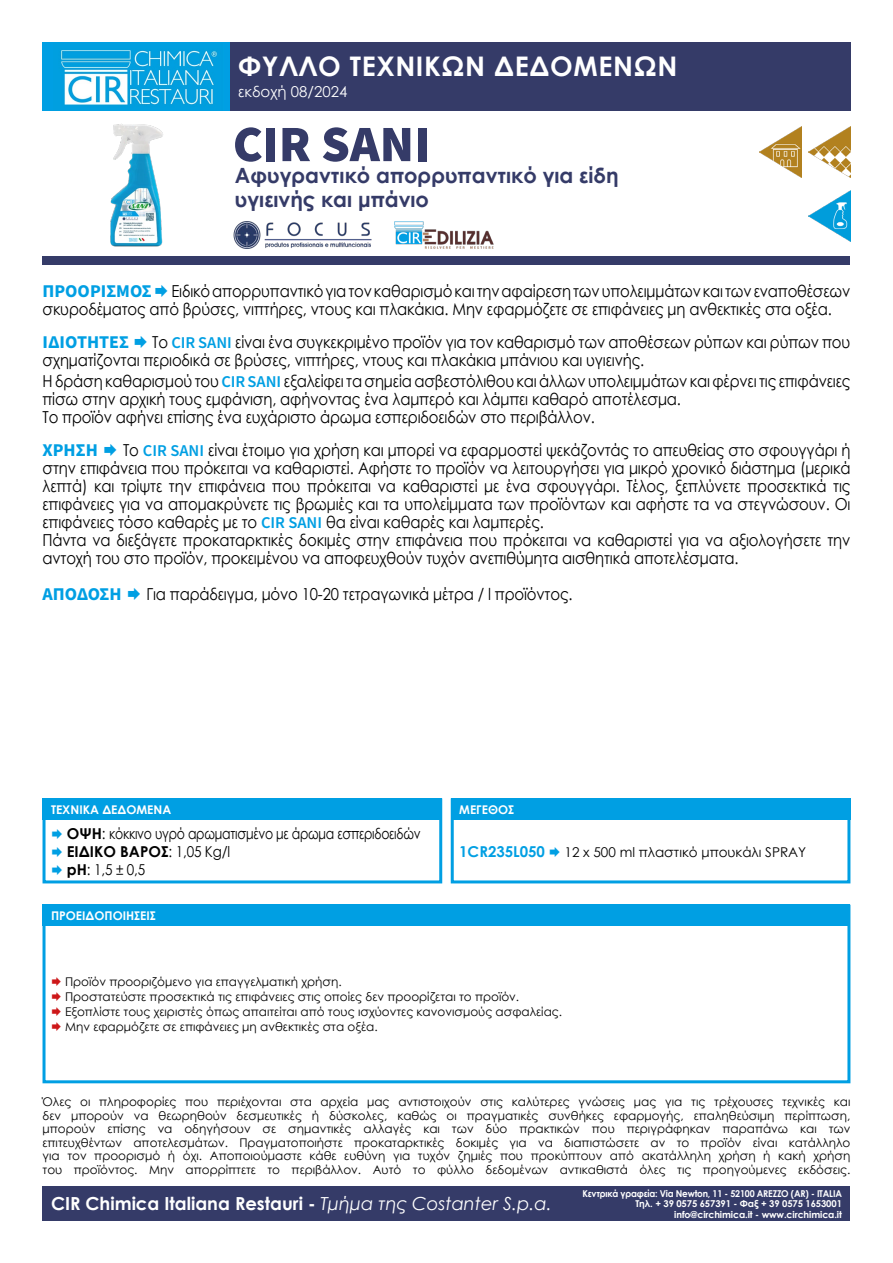
<style>
.page{position:relative;width:893px;height:1263px;background:#fff}
.page>*{position:absolute;margin:0;border:0;box-sizing:border-box;transform-origin:0 0}
.t1{font:900 51px "Source Sans Pro";color:#353b68}
.t2{font:700 27px "Century Gothic";letter-spacing:.025em;color:#fff}
.t3{font:700 21px/24px "Century Gothic";color:#353b68}
.t4{font:700 18px "Century Gothic";color:#fff}
.t5{font:700 18px "Source Sans Pro";color:#009fe3}
.t6{font:16.5px/18px "Century Gothic";letter-spacing:-.01em;color:#000;scale:.9 1}
.t7{font:15px "Century Gothic";letter-spacing:-.02em;color:#000;scale:.9 1}
.t8{font:700 15px "Century Gothic";color:#000}
.t9{font:15px "Century Gothic";color:#fff}
.t10{font:700 15px "Century Gothic";color:#009fe3}
.t11{font:13.5px "Century Gothic";color:#000}
.t12{font:12px/13.5px "Century Gothic";color:#000;text-align:justify}
.t13{font:700 12px "Century Gothic";color:#fff}
.t14{font:700 9.45px "Century Gothic";letter-spacing:-.01em;color:#fff}
.t15{font:700 9.45px "Century Gothic";letter-spacing:-.01em;color:#fff;scale:.94 1}
.s1{font-family:"Source Sans Pro";font-weight:700;font-size:18px;color:#009fe3}
.s2{font-family:"Source Sans Pro";font-weight:600;color:#009fe3}
.s3{font-weight:700}
.s4{font-weight:400}
.s5{font-weight:400;font-style:italic}
</style>
<div class="page">
<div style="left:230px;top:43px;width:620px;height:68px;background:#353b68"></div>
<div style="left:43px;top:1186px;width:807px;height:34px;background:#353b68"></div>
<div style="left:43px;top:256px;width:807px;height:9px;background:#353b68"></div>
<div style="left:43px;top:798px;width:399px;height:85px;border:3px solid #009fe3"></div>
<div style="left:43px;top:798px;width:399px;height:22px;background:#009fe3"></div>
<div style="left:451px;top:798px;width:399px;height:85px;border:3px solid #009fe3"></div>
<div style="left:451px;top:798px;width:399px;height:22px;background:#009fe3"></div>
<div style="left:43px;top:905px;width:807px;height:178px;border:3px solid #009fe3"></div>
<div style="left:43px;top:905px;width:807px;height:21px;background:#009fe3"></div>
<div style="left:43px;top:43px;width:187px;height:68px;background:#009fe3"></div>
<img style="left:60px;top:50px;width:158px;height:56px">
<img style="left:110px;top:124px;width:53px;height:123px">
<img style="left:233px;top:221px;width:139px;height:28px">
<img style="left:394px;top:221px;width:100px;height:28px">
<img style="left:809px;top:190px;width:41px;height:51px">
<img style="left:809px;top:127px;width:41px;height:51px">
<img style="left:760px;top:127px;width:41px;height:51px">
<p class="t2" style="left:238px;top:46px;width:441px">ΦΥΛΛΟ ΤΕΧΝΙΚΩΝ ΔΕΔΟΜΕΝΩΝ</p>
<p class="t9" style="left:238px;top:81px;width:111px">εκδοχή 08/2024</p>
<p class="t1" style="left:233px;top:109px;width:199px">CIR SANI</p>
<p class="t3" style="left:235px;top:163px;width:385px">Αφυγραντικό απορρυπαντικό για είδη υγιεινής και μπάνιο</p>
<p class="t6" style="left:43px;top:282px;width:899px"><span class="s1">ΠΡΟΟΡΙΣΜΟΣ</span> Ειδικό απορρυπαντικό για τον καθαρισμό και την αφαίρεση των υπολειμμάτων και των εναποθέσεων σκυροδέματος από βρύσες, νιπτήρες, ντους και πλακάκια. Μην εφαρμόζετε σε επιφάνειες μη ανθεκτικές στα οξέα.</p>
<p class="t5" style="left:43px;top:330px;width:88px">ΙΔΙΟΤΗΤΕΣ</p>
<p class="t6" style="left:43px;top:333px;width:899px;text-indent:110px">Το <span class="s2">CIR SANI</span> είναι ένα συγκεκριμένο προϊόν για τον καθαρισμό των αποθέσεων ρύπων και ρύπων που σχηματίζονται περιοδικά σε βρύσες, νιπτήρες, ντους και πλακάκια μπάνιου και υγιεινής.</p>
<p class="t6" style="left:43px;top:372px;width:899px">Η δράση καθαρισμού του <span class="s2">CIR SANI</span> εξαλείφει τα σημεία ασβεστόλιθου και άλλων υπολειμμάτων και φέρνει τις επιφάνειες πίσω στην αρχική τους εμφάνιση, αφήνοντας ένα λαμπερό και λάμπει καθαρό αποτέλεσμα.</p>
<p class="t6" style="left:43px;top:408px;width:615px">Το προϊόν αφήνει επίσης ένα ευχάριστο άρωμα εσπεριδοειδών στο περιβάλλον.</p>
<p class="t5" style="left:43px;top:438px;width:57px">ΧΡΗΣΗ</p>
<p class="t6" style="left:43px;top:441px;width:899px;text-align:justify;text-indent:80px">Το <span class="s2">CIR SANI</span> είναι έτοιμο για χρήση και μπορεί να εφαρμοστεί ψεκάζοντάς το απευθείας στο σφουγγάρι ή στην επιφάνεια που πρόκειται να καθαριστεί. Αφήστε το προϊόν να λειτουργήσει για μικρό χρονικό διάστημα (μερικά λεπτά) και τρίψτε την επιφάνεια που πρόκειται να καθαριστεί με ένα σφουγγάρι. Τέλος, ξεπλύνετε προσεκτικά τις επιφάνειες για να απομακρύνετε τις βρωμιές και τα υπολείμματα των προϊόντων και αφήστε τα να στεγνώσουν. Οι επιφάνειες τόσο καθαρές με το <span class="s2">CIR SANI</span> θα είναι καθαρές και λαμπερές.</p>
<p class="t6" style="left:43px;top:531px;width:899px">Πάντα να διεξάγετε προκαταρκτικές δοκιμές στην επιφάνεια που πρόκειται να καθαριστεί για να αξιολογήσετε την αντοχή του στο προϊόν, προκειμένου να αποφευχθούν τυχόν ανεπιθύμητα αισθητικά αποτελέσματα.</p>
<p class="t5" style="left:43px;top:582px;width:81px">ΑΠΟΔΟΣΗ</p>
<p class="t6" style="left:146px;top:585px;width:475px">Για παράδειγμα, μόνο 10-20 τετραγωνικά μέτρα / l προϊόντος.</p>
<p class="t13" style="left:51px;top:800px;width:122px">ΤΕΧΝΙΚΑ ΔΕΔΟΜΕΝΑ</p>
<p class="t7" style="left:67px;top:823px;width:395px"><span class="s3">ΟΨΗ</span>: κόκκινο υγρό αρωματισμένο με άρωμα εσπεριδοειδών</p>
<p class="t8" style="left:67px;top:840px;width:165px">ΕΙΔΙΚΟ ΒΑΡΟΣ<span class="s4">: 1,05 Kg/l</span></p>
<p class="t7" style="left:67px;top:859px;width:89px"><span class="s3">pH</span>: 1,5 ± 0,5</p>
<p class="t13" style="left:51px;top:906px;width:106px">ΠΡΟΕΙΔΟΠΟΙΗΣΕΙΣ</p>
<p class="t13" style="left:459px;top:800px;width:57px">ΜΕΓΕΘΟΣ</p>
<p class="t10" style="left:459px;top:840px;width:87px">1CR235L050</p>
<p class="t11" style="left:565px;top:843px;width:243px">12 x 500 ml πλαστικό μπουκάλι SPRAY</p>
<p class="t12" style="left:65px;top:974px;width:278px">Προϊόν προοριζόμενο για επαγγελματική χρήση.</p>
<p class="t12" style="left:65px;top:989px;width:456px">Προστατεύστε προσεκτικά τις επιφάνειες στις οποίες δεν προορίζεται το προϊόν.</p>
<p class="t12" style="left:65px;top:1004px;width:499px">Εξοπλίστε τους χειριστές όπως απαιτείται από τους ισχύοντες κανονισμούς ασφαλείας.</p>
<p class="t12" style="left:65px;top:1019px;width:314px">Μην εφαρμόζετε σε επιφάνειες μη ανθεκτικές στα οξέα.</p>
<p class="t12" style="left:43px;top:1095px;width:809px">Όλες οι πληροφορίες που περιέχονται στα αρχεία μας αντιστοιχούν στις καλύτερες γνώσεις μας για τις τρέχουσες τεχνικές και δεν μπορούν να θεωρηθούν δεσμευτικές ή δύσκολες, καθώς οι πραγματικές συνθήκες εφαρμογής, επαληθεύσιμη περίπτωση, μπορούν επίσης να οδηγήσουν σε σημαντικές αλλαγές και των δύο πρακτικών που περιγράφηκαν παραπάνω και των επιτευχθέντων αποτελεσμάτων. Πραγματοποιήστε προκαταρκτικές δοκιμές για να διαπιστώσετε αν το προϊόν είναι κατάλληλο για τον προορισμό ή όχι. Αποποιούμαστε κάθε ευθύνη για τυχόν ζημιές που προκύπτουν από ακατάλληλη χρήση ή κακή χρήση του προϊόντος. Μην απορρίπτετε το περιβάλλον. Αυτό το φύλλο δεδομένων αντικαθιστά όλες τις προηγούμενες εκδόσεις.</p>
<p class="t4" style="left:51px;top:1190px;width:502px">CIR Chimica Italiana Restauri - <span class="s5">Τμήμα της Costanter S.p.a.</span></p>
<p class="t15" style="left:582px;top:1186px;width:278px">Κεντρικά γραφεία: Via Newton, 11 - 52100 AREZZO (AR) - ITALIA</p>
<p class="t14" style="left:635px;top:1197px;width:208px">Τηλ. + 39 0575 657391 - Φαξ + 39 0575 1653001</p>
<p class="t14" style="left:674px;top:1207px;width:169px">info@circhimica.it - www.circhimica.it</p>
</div>
